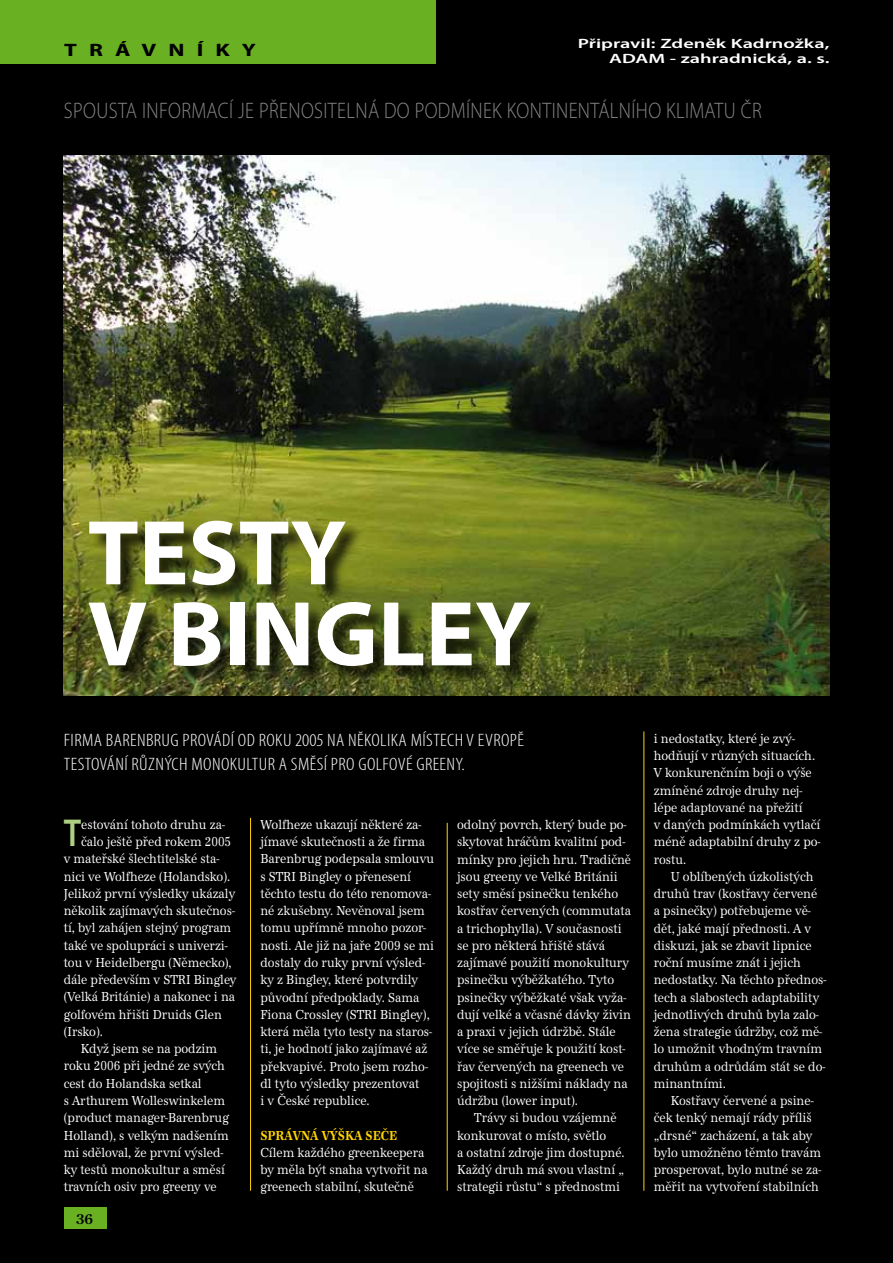
<style>
.page{position:relative;width:893px;height:1263px;background:#000}
.page>*{position:absolute;margin:0;border:0;box-sizing:border-box;transform-origin:0 0}
.t1{font:700 93px/81px "Myriad Pro";color:#fff}
.t2{font:600 39.15px "Myriad Pro";color:#afd082;scale:.85 1}
.t3{font:300 22.5px "Myriad Pro";letter-spacing:.02em;color:#87888a;scale:.85 1}
.t4{font:300 condensed 18px/24px "Myriad Pro";letter-spacing:.02em;color:#fff;scale:1.1 1}
.t5{font:700 18px "Myriad Pro";letter-spacing:.52em;color:#000;scale:1.3 1}
.t6{font:13.5px/17.2px "URW Antiqua TCE";color:#fff;scale:.85 1}
.t7{font:600 13.5px/15px "Myriad Pro";color:#fff;text-align:right;scale:1.5 1}
.t8{font:700 13.5px "URW Antiqua TCE";color:#ffd400;scale:.85 1}
.t9{font:700 13.5px "Century Old Style Std";color:#000;scale:.95 1}
</style>
<div class="page">
<hr style="left:644px;top:731px;width:1px;height:460px;background:#ffd400">
<hr style="left:447px;top:823px;width:1px;height:368px;background:#ffd400">
<hr style="left:250px;top:818px;width:1px;height:373px;background:#ffd400">
<img style="left:64px;top:155px;width:765px;height:540px">
<div style="left:0;top:0;width:436px;height:64px;background:#6ab023"></div>
<div style="left:64px;top:1208px;width:43px;height:21px;background:#6ab023"></div>
<div style="left:90px;top:522px;width:458px;height:163px;background:#000;opacity:.75"></div>
<h3 class="t5" style="left:64px;top:38px;width:149px">TRÁVNÍKY</h3>
<p class="t7" style="left:578px;top:36px;width:169px">Připravil: Zdeněk Kadrnožka,<br>ADAM - zahradnická, a. s.</p>
<h3 class="t3" style="left:64px;top:96px;width:820px">SPOUSTA INFORMACÍ JE PŘENOSITELNÁ DO PODMÍNEK KONTINENTÁLNÍHO KLIMATU ČR</h3>
<h1 class="t1" style="left:88px;top:509px;width:445px">TESTY<br>V BINGLEY</h1>
<h3 class="t4" style="left:64px;top:728px;width:420px">FIRMA BARENBRUG PROVÁDÍ OD ROKU 2005 NA NĚKOLIKA MÍSTECH V EVROPĚ<br>TESTOVÁNÍ RŮZNÝCH MONOKULTUR A SMĚSÍ PRO GOLFOVÉ GREENY.</h3>
<h2 class="t2" style="left:64px;top:808px;width:22px">T</h2>
<p class="t6" style="left:81px;top:816px;width:171px">estování tohoto druhu za-</p>
<p class="t6" style="left:81px;top:833px;width:178px">čalo ještě před rokem 2005</p>
<p class="t6" style="left:64px;top:850px;width:184px">v mateřské šlechtitelské sta-</p>
<p class="t6" style="left:64px;top:868px;width:197px">nici ve Wolfheze (Holandsko).</p>
<p class="t6" style="left:64px;top:885px;width:203px">Jelikož první výsledky ukázaly</p>
<p class="t6" style="left:64px;top:902px;width:203px">několik zajímavých skutečnos-</p>
<p class="t6" style="left:64px;top:919px;width:199px">tí, byl zahájen stejný program</p>
<p class="t6" style="left:64px;top:937px;width:194px">také ve spolupráci s univerzi-</p>
<p class="t6" style="left:64px;top:954px;width:199px">tou v Heidelbergu (Německo),</p>
<p class="t6" style="left:64px;top:971px;width:205px">dále především v STRI Bingley</p>
<p class="t6" style="left:64px;top:988px;width:203px">(Velká Británie) a nakonec i na</p>
<p class="t6" style="left:64px;top:1006px;width:188px">golfovém hřišti Druids Glen</p>
<p class="t6" style="left:64px;top:1023px;width:48px">(Irsko).</p>
<p class="t6" style="left:81px;top:1040px;width:162px">Když jsem se na podzim</p>
<p class="t6" style="left:64px;top:1057px;width:191px">roku 2006 při jedné ze svých</p>
<p class="t6" style="left:64px;top:1075px;width:164px">cest do Holandska setkal</p>
<p class="t6" style="left:64px;top:1092px;width:191px">s Arthurem Wolleswinkelem</p>
<p class="t6" style="left:64px;top:1109px;width:196px">(product manager-Barenbrug</p>
<p class="t6" style="left:64px;top:1126px;width:196px">Holland), s velkým nadšením</p>
<p class="t6" style="left:64px;top:1144px;width:189px">mi sděloval, že první výsled-</p>
<p class="t6" style="left:64px;top:1161px;width:191px">ky testů monokultur a směsí</p>
<p class="t6" style="left:64px;top:1178px;width:181px">travních osiv pro greeny ve</p>
<p class="t9" style="left:76px;top:1210px;width:19px">36</p>
<p class="t6" style="left:260px;top:816px;width:206px">Wolfheze ukazují některé za&shy;jímavé skutečnosti a že firma<br>Barenbrug podepsala smlouvu s STRI Bingley o přenesení těchto testu do této renomova&shy;né zkušebny. Nevěnoval jsem tomu upřímně mnoho pozor&shy;nosti. Ale již na jaře 2009 se mi dostaly do ruky první výsled&shy;ky z Bingley, které potvrdily původní předpoklady. Sama<br>Fiona Crossley (STRI Bingley), která měla tyto testy na staros&shy;ti, je hodnotí jako zajímavé až překvapivé. Proto jsem rozho&shy;dl tyto výsledky prezentovat<br>i v České republice.</p>
<p class="t8" style="left:260px;top:1127px;width:162px">SPRÁVNÁ VÝŠKA SEČE</p>
<p class="t6" style="left:260px;top:1144px;width:198px">Cílem každého greenkeepera by měla být snaha vytvořit na greenech stabilní, skutečně</p>
<p class="t6" style="left:457px;top:816px;width:206px">odolný povrch, který bude po&shy;skytovat hráčům kvalitní pod&shy;mínky pro jejich hru. Tradičně jsou greeny ve Velké Británii sety směsí psinečku tenkého kostřav červených (commutata a trichophylla). V současnosti se pro některá hřiště stává zajímavé použití monokultury psinečku výběžkatého. Tyto psinečky výběžkaté však vyža&shy;dují velké a včasné dávky živin a praxi v jejich údržbě. Stále více se směřuje k použití kost&shy;řav červených na greenech ve spojitosti s nižšími náklady na údržbu (lower input).</p>
<p class="t6" style="left:457px;top:1109px;width:199px;text-indent:17px">Trávy si budou vzájemně konkurovat o místo, světlo<br>a ostatní zdroje jim dostupné.<br>Každý druh má svou vlastní „ strategii růstu“ s přednostmi</p>
<p class="t6" style="left:654px;top:730px;width:198px">i nedostatky, které je zvý&shy;hodňují v různých situacích.<br>V konkurenčním boji o výše zmíněné zdroje druhy nej&shy;lépe adaptované na přežití<br>v daných podmínkách vytlačí méně adaptabilní druhy z po&shy;rostu.</p>
<p class="t6" style="left:654px;top:868px;width:205px;text-indent:17px">U oblíbených úzkolistých druhů trav (kostřavy červené a psinečky) potřebujeme vě&shy;dět, jaké mají přednosti. A v diskuzi, jak se zbavit lipnice roční musíme znát i jejich nedostatky. Na těchto přednos&shy;tech a slabostech adaptability jednotlivých druhů byla zalo&shy;žena strategie údržby, což mě&shy;lo umožnit vhodným travním druhům a odrůdám stát se do&shy;minantními.</p>
<p class="t6" style="left:654px;top:1092px;width:199px;text-indent:17px">Kostřavy červené a psine&shy;ček tenký nemají rády příliš „drsné“ zacházení, a tak aby bylo umožněno těmto travám prosperovat, bylo nutné se za&shy;měřit na vytvoření stabilních</p>
</div>
